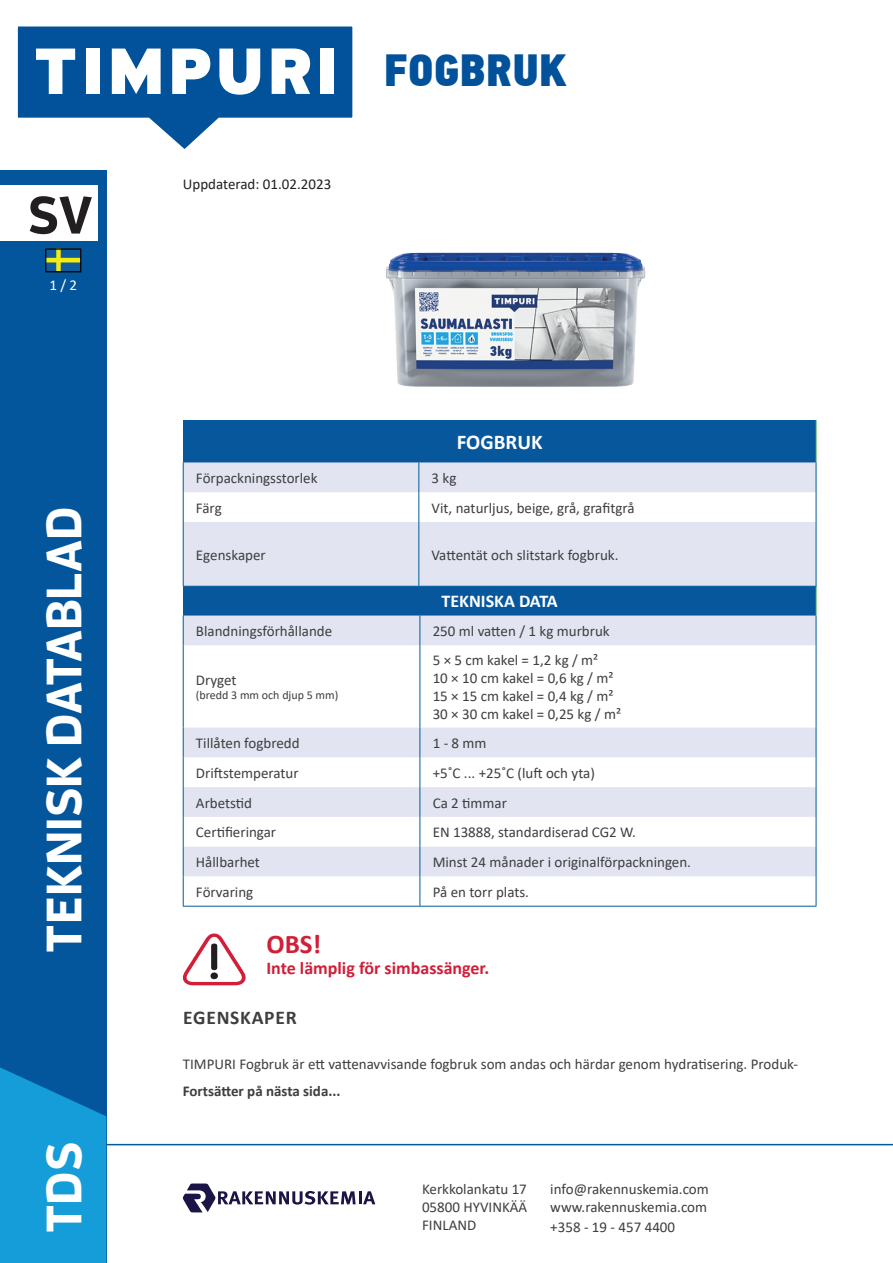
<style>
.page{position:relative;width:893px;height:1263px;background:#fff}
.page>*{position:absolute;margin:0;border:0;box-sizing:border-box;transform-origin:0 0}
.t1{font:700 52.5px "Enzo OT";color:#231f20}
.t2{font:700 49.5px "Enzo OT";color:#fff}
.t3{font:45px "PF Din Text Cond Pro X Black";color:#01529a}
.t4{font:700 27px "Calibri";color:#d21e38}
.t5{font:700 21px "Calibri";color:#fff}
.t6{font:700 19.5px "Calibri";letter-spacing:.04em;color:#3e3e3f}
.t7{font:700 18px "Calibri";color:#d21e38}
.t8{font:700 18px "Calibri";color:#fff}
.t9{font:15px/18px "Calibri";color:#3e3e3f;text-align:justify}
.t10{font:700 15px "Calibri";color:#3e3e3f}
.t11{font:15px "Calibri";color:#231f20}
.t12{font:15px "Calibri";color:#fff}
.t13{font:12px "Calibri";color:#3e3e3f}
</style>
<div class="page">
<div style="left:0;top:170px;width:106px;height:1093px;background:#03569c"></div>
<svg style="left:0;top:1067px;width:106px;height:196px;background:#1194d1"></svg>
<hr style="left:106px;top:1144px;width:787px;height:1px;background:#005c98">
<div style="left:0;top:186px;width:98px;height:55px;background:#fff"></div>
<svg style="left:17px;top:26px;width:336px;height:123px"></svg>
<svg style="left:182px;top:1183px;width:193px;height:29px"></svg>
<svg style="left:45px;top:248px;width:36px;height:24px"></svg>
<div style="left:183px;top:586px;width:633px;height:29px;background:#07579c"></div>
<svg style="left:184px;top:615px;width:632px;height:261px"></svg>
<svg style="left:816px;top:586px;width:1px;height:29px"></svg>
<hr style="left:183px;top:615px;width:1px;height:30px;background:#005c98">
<hr style="left:420px;top:615px;width:1px;height:30px;background:#005c98">
<hr style="left:816px;top:615px;width:1px;height:30px;background:#005c98">
<hr style="left:183px;top:645px;width:1px;height:82px;background:#005c98">
<hr style="left:420px;top:645px;width:1px;height:82px;background:#005c98">
<hr style="left:816px;top:645px;width:1px;height:82px;background:#005c98">
<hr style="left:183px;top:727px;width:1px;height:30px;background:#005c98">
<hr style="left:420px;top:727px;width:1px;height:30px;background:#005c98">
<hr style="left:816px;top:727px;width:1px;height:30px;background:#005c98">
<hr style="left:183px;top:757px;width:1px;height:30px;background:#005c98">
<hr style="left:420px;top:757px;width:1px;height:30px;background:#005c98">
<hr style="left:816px;top:757px;width:1px;height:30px;background:#005c98">
<hr style="left:183px;top:787px;width:1px;height:30px;background:#005c98">
<hr style="left:420px;top:787px;width:1px;height:30px;background:#005c98">
<hr style="left:816px;top:787px;width:1px;height:30px;background:#005c98">
<hr style="left:183px;top:817px;width:1px;height:30px;background:#005c98">
<hr style="left:420px;top:817px;width:1px;height:30px;background:#005c98">
<hr style="left:816px;top:817px;width:1px;height:30px;background:#005c98">
<svg style="left:183px;top:847px;width:1px;height:29px"></svg>
<svg style="left:420px;top:847px;width:1px;height:29px"></svg>
<svg style="left:816px;top:847px;width:1px;height:29px"></svg>
<hr style="left:183px;top:876px;width:1px;height:30px;background:#005c98">
<hr style="left:420px;top:876px;width:1px;height:30px;background:#005c98">
<hr style="left:816px;top:876px;width:1px;height:30px;background:#005c98">
<hr style="left:183px;top:906px;width:237px;height:1px;background:#005c98">
<hr style="left:420px;top:906px;width:396px;height:1px;background:#005c98">
<div style="left:183px;top:420px;width:633px;height:42px;background:#07579c"></div>
<svg style="left:184px;top:462px;width:632px;height:124px;fill:#e2e5f1"></svg>
<hr style="left:816px;top:420px;width:1px;height:42px;background:#40ae49">
<hr style="left:183px;top:462px;width:1px;height:30px;background:#005c98">
<hr style="left:183px;top:492px;width:1px;height:30px;background:#005c98">
<hr style="left:183px;top:522px;width:1px;height:64px;background:#005c98">
<hr style="left:183px;top:586px;width:236px;height:1px;background:#005c98">
<hr style="left:418px;top:462px;width:1px;height:30px;background:#005c98">
<hr style="left:816px;top:462px;width:1px;height:30px;background:#005c98">
<hr style="left:418px;top:492px;width:1px;height:30px;background:#005c98">
<hr style="left:816px;top:492px;width:1px;height:30px;background:#005c98">
<hr style="left:418px;top:522px;width:1px;height:64px;background:#005c98">
<hr style="left:816px;top:522px;width:1px;height:64px;background:#005c98">
<hr style="left:419px;top:586px;width:397px;height:1px;background:#005c98">
<img style="left:385px;top:252px;width:261px;height:135px">
<svg style="left:182px;top:933px;width:64px;height:52px"></svg>
<h1 class="t1" style="left:28px;top:182px;width:66px">SV</h1>
<p class="t12" style="left:49px;top:275px;width:29px">1 / 2</p>
<h2 class="t2" style="left:33px;top:952px;width:448px;rotate:-90deg">TEKNISK DATABLAD</h2>
<h2 class="t2" style="left:33px;top:1233px;width:93px;rotate:-90deg">TDS</h2>
<p class="t11" style="left:183px;top:173px;width:150px">Uppdaterad: 01.02.2023</p>
<h3 class="t3" style="left:384px;top:43px;width:184px">FOGBRUK</h3>
<h3 class="t5" style="left:457px;top:427px;width:87px">FOGBRUK</h3>
<p class="t9" style="left:196px;top:469px;width:123px">Förpackningsstorlek</p>
<p class="t9" style="left:432px;top:469px;width:26px">3 kg</p>
<p class="t9" style="left:196px;top:498px;width:27px">Färg</p>
<p class="t9" style="left:432px;top:498px;width:204px">Vit, naturljus, beige, grå, grafitgrå</p>
<p class="t9" style="left:196px;top:545px;width:71px">Egenskaper</p>
<p class="t9" style="left:432px;top:545px;width:188px">Vattentät och slitstark fogbruk.</p>
<p class="t8" style="left:441px;top:589px;width:118px">TEKNISKA DATA</p>
<p class="t9" style="left:196px;top:622px;width:138px">Blandningsförhållande</p>
<p class="t9" style="left:433px;top:622px;width:179px">250 ml vatten / 1 kg murbruk</p>
<p class="t9" style="left:196px;top:670px;width:42px">Dryget</p>
<p class="t13" style="left:196px;top:687px;width:144px">(bredd 3 mm och djup 5 mm)</p>
<p class="t9" style="left:433px;top:651px;width:190px;text-align:left">5 × 5 cm kakel = 1,2 kg / m²<br>10 × 10 cm kakel = 0,6 kg / m²<br>15 × 15 cm kakel = 0,4 kg / m²<br>30 × 30 cm kakel = 0,25 kg / m²</p>
<p class="t9" style="left:196px;top:734px;width:105px">Tillåten fogbredd</p>
<p class="t9" style="left:433px;top:734px;width:55px">1 - 8 mm</p>
<p class="t9" style="left:196px;top:763px;width:104px">Driftstemperatur</p>
<p class="t9" style="left:433px;top:763px;width:164px">+5˚C ... +25˚C (luft och yta)</p>
<p class="t9" style="left:196px;top:793px;width:58px">Arbetstid</p>
<p class="t9" style="left:433px;top:793px;width:76px">Ca 2 timmar</p>
<p class="t9" style="left:196px;top:823px;width:82px">Certifieringar</p>
<p class="t9" style="left:433px;top:823px;width:205px">EN 13888, standardiserad CG2 W.</p>
<p class="t9" style="left:196px;top:853px;width:65px">Hållbarhet</p>
<p class="t9" style="left:433px;top:853px;width:260px">Minst 24 månader i originalförpackningen.</p>
<p class="t9" style="left:196px;top:882px;width:59px">Förvaring</p>
<p class="t9" style="left:433px;top:882px;width:98px">På en torr plats.</p>
<h3 class="t4" style="left:266px;top:924px;width:56px">OBS!</h3>
<p class="t7" style="left:266px;top:955px;width:224px">Inte lämplig för simbassänger.</p>
<h3 class="t6" style="left:183px;top:1003px;width:115px">EGENSKAPER</h3>
<p class="t9" style="left:183px;top:1054px;width:617px">TIMPURI Fogbruk är ett vattenavvisande fogbruk som andas och härdar genom hydratisering. Produk-</p>
<p class="t10" style="left:183px;top:1080px;width:159px">Fortsätter på nästa sida...</p>
<p class="t9" style="left:422px;top:1180px;width:107px">Kerkkolankatu 17<br>05800 HYVINKÄÄ FINLAND</p>
<p class="t9" style="left:550px;top:1180px;width:160px;line-height:18.6px">info@rakennuskemia.com www.rakennuskemia.com +358 - 19 - 457 4400</p>
</div>
